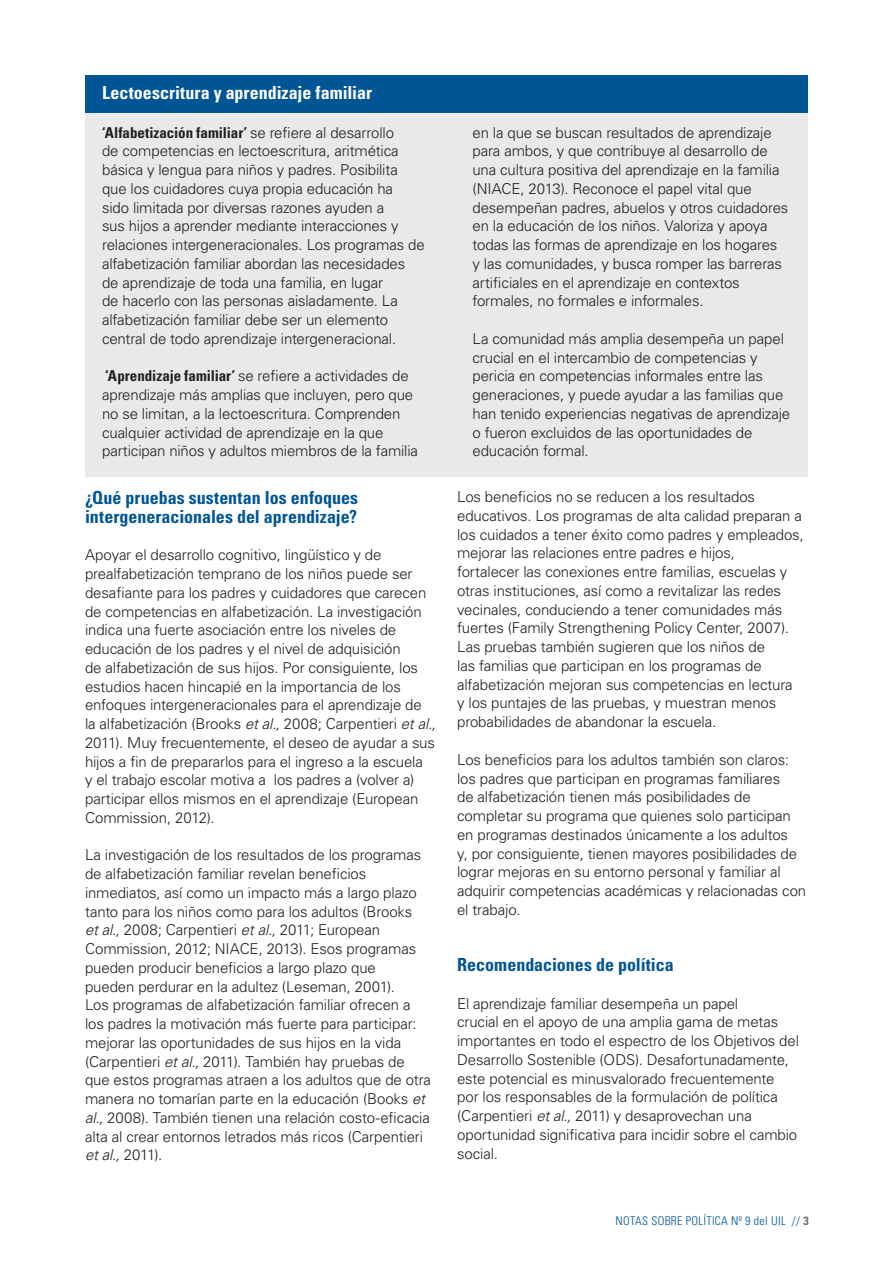
<style>
.page{position:relative;width:893px;height:1263px;background:#fff}
.page>*{position:absolute;margin:0;border:0;box-sizing:border-box;transform-origin:0 0}
.t1{font:700 condensed 18px/18.8px "Univers";color:#005595}
.t2{font:700 condensed 18px "Univers";color:#fff}
.t3{font:300 15px/18.8px "Univers";letter-spacing:-.01em;color:#231f20}
.t4{font:300 condensed 12px "Univers";letter-spacing:.025em;color:#005595}
.s1{font-weight:700;font-stretch:condensed}
.s2{font-style:italic}
.s3{font-weight:700;color:#6c6d70}
</style>
<div class="page">
<div style="left:85px;top:105px;width:723px;height:371px;background:#e9e9e9"></div>
<div style="left:85px;top:75px;width:723px;height:38px;background:#005595"></div>
<p class="t2" style="left:102px;top:82px;width:272px">Lectoescritura y aprendizaje familiar</p>
<p class="t3" style="left:102px;top:122px;width:324px"><span class="s1">‘Alfabetización familiar’</span> se refiere al desarrollo<br>de competencias en lectoescritura, aritmética básica y lengua para niños y padres. Posibilita que los cuidadores cuya propia educación ha<br>sido limitada por diversas razones ayuden a<br>sus hijos a aprender mediante interacciones y relaciones intergeneracionales. Los programas de alfabetización familiar abordan las necesidades de aprendizaje de toda una familia, en lugar<br>de hacerlo con las personas aisladamente. La alfabetización familiar debe ser un elemento central de todo aprendizaje intergeneracional.</p>
<p class="t3" style="left:102px;top:366px;width:318px"><span class="s1">‘Aprendizaje familiar’</span> se refiere a actividades de aprendizaje más amplias que incluyen, pero que no se limitan, a la lectoescritura. Comprenden cualquier actividad de aprendizaje en la que participan niños y adultos miembros de la familia</p>
<p class="t1" style="left:85px;top:488px;width:275px">¿Qué pruebas sustentan los enfoques intergeneracionales del aprendizaje?</p>
<p class="t3" style="left:85px;top:545px;width:352px">Apoyar el desarrollo cognitivo, lingüístico y de prealfabetización temprano de los niños puede ser desafiante para los padres y cuidadores que carecen de competencias en alfabetización. La investigación indica una fuerte asociación entre los niveles de educación de los padres y el nivel de adquisición<br>de alfabetización de sus hijos. Por consiguiente, los estudios hacen hincapié en la importancia de los enfoques intergeneracionales para el aprendizaje de la alfabetización (Brooks <span class="s2">et al.,</span> 2008; Carpentieri <span class="s2">et al., </span>2011). Muy frecuentemente, el deseo de ayudar a sus hijos a fin de prepararlos para el ingreso a la escuela<br>y el trabajo escolar motiva a los padres a (volver a) participar ellos mismos en el aprendizaje (European Commission, 2012).</p>
<p class="t3" style="left:85px;top:845px;width:347px">La investigación de los resultados de los programas de alfabetización familiar revelan beneficios inmediatos, así como un impacto más a largo plazo tanto para los niños como para los adultos (Brooks<br><span class="s2">et al.,</span> 2008; Carpentieri <span class="s2">et al.,</span> 2011; European Commission, 2012; NIACE, 2013). Esos programas pueden producir beneficios a largo plazo que<br>pueden perdurar en la adultez (Leseman, 2001).<br>Los programas de alfabetización familiar ofrecen a los padres la motivación más fuerte para participar: mejorar las oportunidades de sus hijos en la vida (Carpentieri <span class="s2">et al.,</span> 2011). También hay pruebas de que estos programas atraen a los adultos que de otra manera no tomarían parte en la educación (Books <span class="s2">et al.,</span> 2008). También tienen una relación costo-eficacia alta al crear entornos letrados más ricos (Carpentieri <span class="s2">et al.,</span> 2011).</p>
<p class="t3" style="left:472px;top:122px;width:317px">en la que se buscan resultados de aprendizaje para ambos, y que contribuye al desarrollo de una cultura positiva del aprendizaje en la familia (NIACE, 2013). Reconoce el papel vital que desempeñan padres, abuelos y otros cuidadores en la educación de los niños. Valoriza y apoya todas las formas de aprendizaje en los hogares y las comunidades, y busca romper las barreras artificiales en el aprendizaje en contextos formales, no formales e informales.</p>
<p class="t3" style="left:472px;top:329px;width:319px">La comunidad más amplia desempeña un papel crucial en el intercambio de competencias y pericia en competencias informales entre las generaciones, y puede ayudar a las familias que han tenido experiencias negativas de aprendizaje o fueron excluidos de las oportunidades de educación formal.</p>
<p class="t3" style="left:457px;top:487px;width:348px">Los beneficios no se reducen a los resultados educativos. Los programas de alta calidad preparan a los cuidados a tener éxito como padres y empleados, mejorar las relaciones entre padres e hijos,<br>fortalecer las conexiones entre familias, escuelas y otras instituciones, así como a revitalizar las redes vecinales, conduciendo a tener comunidades más fuertes (Family Strengthening Policy Center, 2007).<br>Las pruebas también sugieren que los niños de<br>las familias que participan en los programas de alfabetización mejoran sus competencias en lectura y los puntajes de las pruebas, y muestran menos probabilidades de abandonar la escuela.</p>
<p class="t3" style="left:457px;top:750px;width:351px">Los beneficios para los adultos también son claros: los padres que participan en programas familiares<br>de alfabetización tienen más posibilidades de completar su programa que quienes solo participan en programas destinados únicamente a los adultos<br>y, por consiguiente, tienen mayores posibilidades de lograr mejoras en su entorno personal y familiar al adquirir competencias académicas y relacionadas con el trabajo.</p>
<p class="t1" style="left:457px;top:955px;width:218px">Recomendaciones de política</p>
<p class="t3" style="left:457px;top:993px;width:343px">El aprendizaje familiar desempeña un papel<br>crucial en el apoyo de una amplia gama de metas importantes en todo el espectro de los Objetivos del Desarrollo Sostenible (ODS). Desafortunadamente, este potencial es minusvalorado frecuentemente por los responsables de la formulación de política (Carpentieri <span class="s2">et al.,</span> 2011) y desaprovechan una oportunidad significativa para incidir sobre el cambio social.</p>
<p class="t4" style="left:615px;top:1214px;width:195px">NOTAS SOBRE POLÍTICA Nº 9 del UIL // <span class="s3">3</span></p>
</div>
